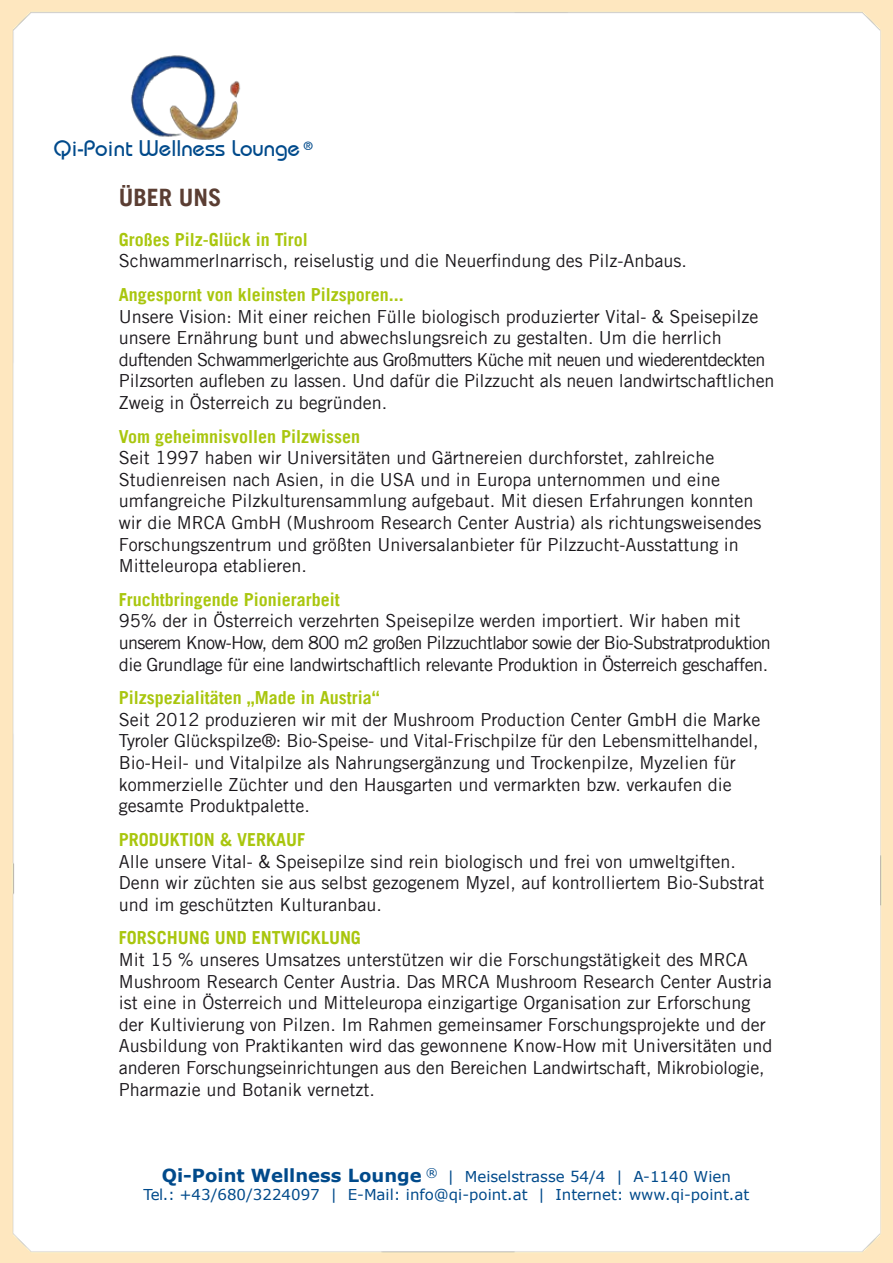
<style>
.page{position:relative;width:893px;height:1263px;background:#fff}
.page>*{position:absolute;margin:0;border:0;box-sizing:border-box;transform-origin:0 0}
.t1{font:700 24px "Trade Gothic LT";color:#5b3e33}
.t2{font:22.5px "Bahamas Plain";color:#004a8b}
.t3{font:18px/21.6px "Trade Gothic LT";color:#1a171b}
.t4{font:18px/21.6px "Trade Gothic LT";letter-spacing:-.025em;color:#1a171b}
.t5{font:700 18px "Trade Gothic LT";color:#a9c60e}
.t6{font:15px/18px "Verdana";color:#004a8b;text-align:center}
.s1{font-weight:700;font-size:18px}
</style>
<div class="page">
<img style="left:0;top:0;width:893px;height:1263px">
<img style="left:119px;top:54px;width:132px;height:86px">
<p class="t2" style="left:54px;top:134px;width:261px">Qi-Point Wellness Lounge <sup>®</sup></p>
<h1 class="t1" style="left:119px;top:183px;width:104px">ÜBER UNS</h1>
<p class="t5" style="left:119px;top:228px;width:191px">Großes Pilz-Glück in Tirol</p>
<p class="t3" style="left:119px;top:250px;width:569px">Schwammerlnarrisch, reiselustig und die Neuerfindung des Pilz-Anbaus.</p>
<p class="t5" style="left:119px;top:283px;width:287px">Angespornt von kleinsten Pilzsporen...</p>
<p class="t3" style="left:119px;top:305px;width:657px">Unsere Vision: Mit einer reichen Fülle biologisch produzierter Vital- &amp; Speisepilze unsere Ernährung bunt und abwechslungsreich zu gestalten. Um die herrlich duftenden Schwammerlgerichte aus Großmutters Küche mit neuen und wiederentdeckten Pilzsorten aufleben zu lassen. Und dafür die Pilzzucht als neuen landwirtschaftlichen Zweig in Österreich zu begründen.</p>
<p class="t5" style="left:119px;top:425px;width:243px">Vom geheimnisvollen Pilzwissen</p>
<p class="t3" style="left:119px;top:447px;width:644px">Seit 1997 haben wir Universitäten und Gärtnereien durchforstet, zahlreiche Studienreisen nach Asien, in die USA und in Europa unternommen und eine umfangreiche Pilzkulturensammlung aufgebaut. Mit diesen Erfahrungen konnten wir die MRCA GmbH (Mushroom Research Center Austria) als richtungsweisendes Forschungszentrum und größten Universalanbieter für Pilzzucht-Ausstattung in Mitteleuropa etablieren.</p>
<p class="t5" style="left:119px;top:588px;width:223px">Fruchtbringende Pionierarbeit</p>
<p class="t4" style="left:119px;top:610px;width:653px">95% der in Österreich verzehrten Speisepilze werden importiert. Wir haben mit unserem Know-How, dem 800 m2 großen Pilzzuchtlabor sowie der Bio-Substratproduktion die Grundlage für eine landwirtschaftlich relevante Produktion in Österreich geschaffen.</p>
<p class="t5" style="left:119px;top:687px;width:263px">Pilzspezialitäten „Made in Austria“</p>
<p class="t3" style="left:119px;top:708px;width:643px">Seit 2012 produzieren wir mit der Mushroom Production Center GmbH die Marke Tyroler Glückspilze®: Bio-Speise- und Vital-Frischpilze für den Lebensmittelhandel, Bio-Heil- und Vitalpilze als Nahrungsergänzung und Trockenpilze, Myzelien für kommerzielle Züchter und den Hausgarten und vermarkten bzw. verkaufen die gesamte Produktpalette.</p>
<p class="t5" style="left:119px;top:828px;width:188px">PRODUKTION &amp; VERKAUF</p>
<p class="t3" style="left:119px;top:850px;width:647px">Alle unsere Vital- &amp; Speisepilze sind rein biologisch und frei von umweltgiften.<br>Denn wir züchten sie aus selbst gezogenem Myzel, auf kontrolliertem Bio-Substrat und im geschützten Kulturanbau.</p>
<p class="t5" style="left:119px;top:927px;width:244px">FORSCHUNG UND ENTWICKLUNG</p>
<p class="t3" style="left:119px;top:948px;width:655px">Mit 15 % unseres Umsatzes unterstützen wir die Forschungstätigkeit des MRCA Mushroom Research Center Austria. Das MRCA Mushroom Research Center Austria ist eine in Österreich und Mitteleuropa einzigartige Organisation zur Erforschung der Kultivierung von Pilzen. Im Rahmen gemeinsamer Forschungsprojekte und der Ausbildung von Praktikanten wird das gewonnene Know-How mit Universitäten und anderen Forschungseinrichtungen aus den Bereichen Landwirtschaft, Mikrobiologie, Pharmazie und Botanik vernetzt.</p>
<p class="t6" style="left:143px;top:1167px;width:607px"><span class="s1">Qi-Point Wellness Lounge</span> <sup>®</sup> | Meiselstrasse 54/4 | A-1140 Wien<br>Tel.: +43/680/3224097 | E-Mail: info@qi-point.at | Internet: www.qi-point.at</p>
</div>
